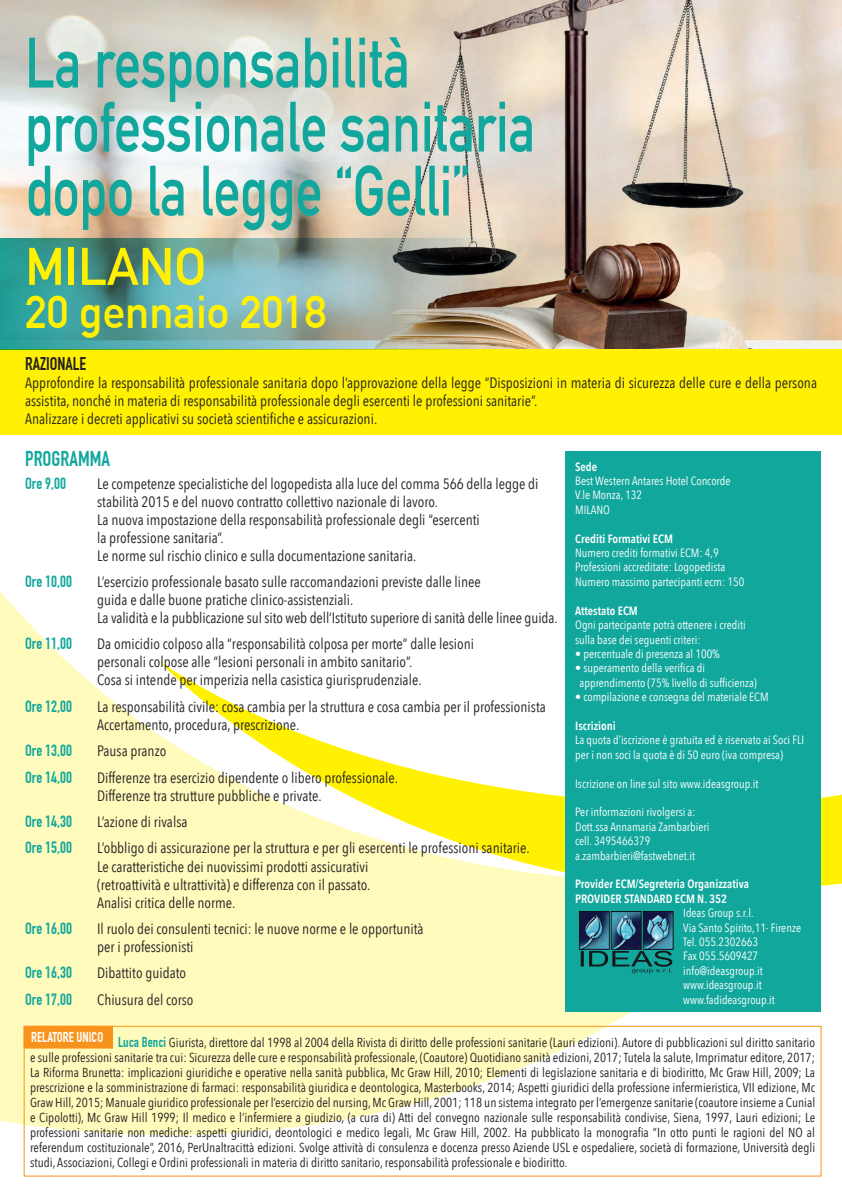
<style>
.page{position:relative;width:842px;height:1191px;background:#fff}
.page>*{position:absolute;margin:0;border:0;box-sizing:border-box;transform-origin:0 0}
.t1{font:700 70px/64px "DIN Alternate";color:#12a79d;scale:.76 1}
.t2{font:700 52px "DIN Alternate";color:#fff101}
.t3{font:700 45px "DIN Alternate";color:#fff101}
.t4{font:700 21px "DIN Condensed";color:#12a79d}
.t5{font:700 18px "DIN Condensed";color:#231f20}
.t6{font:700 16px "DIN Condensed";color:#12a79d}
.t7{font:15px/18px "Avenir Next Condensed";color:#231f20}
.t8{font:700 14px "DIN Condensed";color:#fff}
.t9{font:13px/15px "Avenir Next Condensed";color:#231f20;text-align:justify}
.t10{font:12px/14.4px "Avenir Next Condensed";color:#fff}
.t11{font:600 12px/14.4px "Avenir Next Condensed";color:#fff}
.s1{font-family:"DIN Condensed";font-weight:700;font-size:14px;color:#12a79d}
</style>
<div class="page">
<img style="left:0;top:0;width:842px;height:349px">
<svg style="left:0;top:591px;width:799px;height:544px;fill:#fffbbd"></svg>
<svg style="left:159px;top:661px;width:683px;height:283px"></svg>
<div style="left:0;top:349px;width:842px;height:86px;background:#fff101"></div>
<div style="left:565px;top:451px;width:256px;height:560px;background:#12a79d"></div>
<div style="left:24px;top:1026px;width:797px;height:150px;border:1px solid #f7931d"></div>
<img style="left:579px;top:911px;width:95px;height:63px">
<div style="left:24px;top:1026px;width:89px;height:22px;background:#f7931d"></div>
<img style="left:0;top:238px;width:510px;height:112px">
<h1 class="t1" style="left:25px;top:26px;width:673px">La responsabilità professionale sanitaria dopo la legge “Gelli”</h1>
<h2 class="t2" style="left:25px;top:227px;width:182px">MILANO</h2>
<h3 class="t3" style="left:25px;top:278px;width:303px">20 gennaio 2018</h3>
<p class="t5" style="left:25px;top:353px;width:62px">RAZIONALE</p>
<p class="t7" style="left:25px;top:373px;width:793px">Approfondire la responsabilità professionale sanitaria dopo l’approvazione della legge “Disposizioni in materia di sicurezza delle cure e della persona assistita, nonché in materia di responsabilità professionale degli esercenti le professioni sanitarie”.<br>Analizzare i decreti applicativi su società scientifiche e assicurazioni.</p>
<h3 class="t4" style="left:25px;top:446px;width:86px">PROGRAMMA</h3>
<p class="t6" style="left:25px;top:473px;width:42px">Ore 9,00</p>
<p class="t7" style="left:97px;top:473px;width:443px">Le competenze specialistiche del logopedista alla luce del comma 566 della legge di stabilità 2015 e del nuovo contratto collettivo nazionale di lavoro.<br>La nuova impostazione della responsabilità professionale degli “esercenti<br>la professione sanitaria”.<br>Le norme sul rischio clinico e sulla documentazione sanitaria.</p>
<p class="t6" style="left:25px;top:572px;width:48px">Ore 10,00</p>
<p class="t7" style="left:97px;top:572px;width:462px">L’esercizio professionale basato sulle raccomandazioni previste dalle linee<br>guida e dalle buone pratiche clinico-assistenziali.<br>La validità e la pubblicazione sul sito web dell’Istituto superiore di sanità delle linee guida.</p>
<p class="t6" style="left:25px;top:634px;width:48px">Ore 11,00</p>
<p class="t7" style="left:97px;top:634px;width:378px">Da omicidio colposo alla “responsabilità colposa per morte” dalle lesioni personali colpose alle “lesioni personali in ambito sanitario”.<br>Cosa si intende per imperizia nella casistica giurisprudenziale.</p>
<p class="t6" style="left:25px;top:697px;width:48px">Ore 12,00</p>
<p class="t7" style="left:97px;top:697px;width:450px">La responsabilità civile: cosa cambia per la struttura e cosa cambia per il professionista<br>Accertamento, procedura, prescrizione.</p>
<p class="t6" style="left:25px;top:741px;width:48px">Ore 13,00</p>
<p class="t7" style="left:97px;top:741px;width:71px">Pausa pranzo</p>
<p class="t6" style="left:25px;top:767px;width:48px">Ore 14,00</p>
<p class="t7" style="left:97px;top:767px;width:302px">Differenze tra esercizio dipendente o libero professionale.<br>Differenze tra strutture pubbliche e private.</p>
<p class="t6" style="left:25px;top:812px;width:48px">Ore 14,30</p>
<p class="t7" style="left:97px;top:812px;width:92px">L’azione di rivalsa</p>
<p class="t6" style="left:25px;top:838px;width:48px">Ore 15,00</p>
<p class="t7" style="left:97px;top:838px;width:434px">L’obbligo di assicurazione per la struttura e per gli esercenti le professioni sanitarie.<br>Le caratteristiche dei nuovissimi prodotti assicurativi<br>(retroattività e ultrattività) e differenza con il passato.<br>Analisi critica delle norme.</p>
<p class="t6" style="left:25px;top:919px;width:48px">Ore 16,00</p>
<p class="t7" style="left:97px;top:919px;width:328px">Il ruolo dei consulenti tecnici: le nuove norme e le opportunità per i professionisti</p>
<p class="t6" style="left:25px;top:963px;width:48px">Ore 16,30</p>
<p class="t7" style="left:97px;top:963px;width:90px">Dibattito guidato</p>
<p class="t6" style="left:25px;top:989px;width:48px">Ore 17,00</p>
<p class="t7" style="left:97px;top:989px;width:98px">Chiusura del corso</p>
<p class="t9" style="left:30px;top:1034px;width:787px;text-indent:88px"><span class="s1">Luca Benci</span> Giurista, direttore dal 1998 al 2004 della Rivista di diritto delle professioni sanitarie (Lauri edizioni). Autore di pubblicazioni sul diritto sanitario e sulle professioni sanitarie tra cui: Sicurezza delle cure e responsabilità professionale, (Coautore) Quotidiano sanità edizioni, 2017; Tutela la salute, Imprimatur editore, 2017; La Riforma Brunetta: implicazioni giuridiche e operative nella sanità pubblica, Mc Graw Hill, 2010; Elementi di legislazione sanitaria e di biodiritto, Mc Graw Hill, 2009; La prescrizione e la somministrazione di farmaci: responsabilità giuridica e deontologica, Masterbooks, 2014; Aspetti giuridici della professione infermieristica, VII edizione, Mc Graw Hill, 2015; Manuale giuridico professionale per l’esercizio del nursing, Mc Graw Hill, 2001; 118 un sistema integrato per l’emergenze sanitarie (coautore insieme a Cunial e Cipolotti), Mc Graw Hill 1999; Il medico e l’infermiere a giudizio, (a cura di) Atti del convegno nazionale sulle responsabilità condivise, Siena, 1997, Lauri edizioni; Le professioni sanitarie non mediche: aspetti giuridici, deontologici e medico legali, Mc Graw Hill, 2002. Ha pubblicato la monografia “In otto punti le ragioni del NO al referendum costituzionale”, 2016, PerUnaltracittà edizioni. Svolge attività di consulenza e docenza presso Aziende USL e ospedaliere, società di formazione, Università degli studi, Associazioni, Collegi e Ordini professionali in materia di diritto sanitario, responsabilità professionale e biodiritto.</p>
<p class="t11" style="left:575px;top:459px;width:24px">Sede</p>
<p class="t10" style="left:575px;top:473px;width:157px">Best Western Antares Hotel Concorde<br>V.le Monza, 132<br>MILANO</p>
<p class="t11" style="left:575px;top:531px;width:99px">Crediti Formativi ECM</p>
<p class="t10" style="left:575px;top:545px;width:171px">Numero crediti formativi ECM: 4,9<br>Professioni accreditate: Logopedista<br>Numero massimo partecipanti ecm: 150</p>
<p class="t11" style="left:575px;top:603px;width:64px">Attestato ECM</p>
<p class="t10" style="left:575px;top:617px;width:172px">Ogni partecipante potrà ottenere i crediti sulla base dei seguenti criteri:</p>
<p class="t10" style="left:575px;top:646px;width:146px">• percentuale di presenza al 100%</p>
<p class="t10" style="left:580px;top:660px;width:179px;text-indent:-4px">• superamento della verifica di apprendimento (75% livello di sufficienza)</p>
<p class="t10" style="left:575px;top:689px;width:195px">• compilazione e consegna del materiale ECM</p>
<p class="t11" style="left:575px;top:718px;width:42px">Iscrizioni</p>
<p class="t10" style="left:575px;top:732px;width:230px">La quota d’iscrizione è gratuita ed è riservato ai Soci FLI per i non soci la quota è di 50 euro (iva compresa)</p>
<p class="t10" style="left:575px;top:775px;width:185px">Iscrizione on line sul sito www.ideasgroup.it</p>
<p class="t10" style="left:575px;top:804px;width:136px">Per informazioni rivolgersi a:<br>Dott.ssa Annamaria Zambarbieri cell. 3495466379 a.zambarbieri@fastwebnet.it</p>
<p class="t11" style="left:575px;top:876px;width:175px">Provider ECM/Segreteria Organizzativa<br>PROVIDER STANDARD ECM N. 352</p>
<p class="t10" style="left:683px;top:905px;width:119px">Ideas Group s.r.l.<br>Via Santo Spirito,11- Firenze<br>Tel. 055.2302663<br>Fax 055.5609427 info@ideasgroup.it www.ideasgroup.it www.fadideasgroup.it</p>
<p class="t8" style="left:31px;top:1029px;width:74px">RELATORE UNICO</p>
</div>
